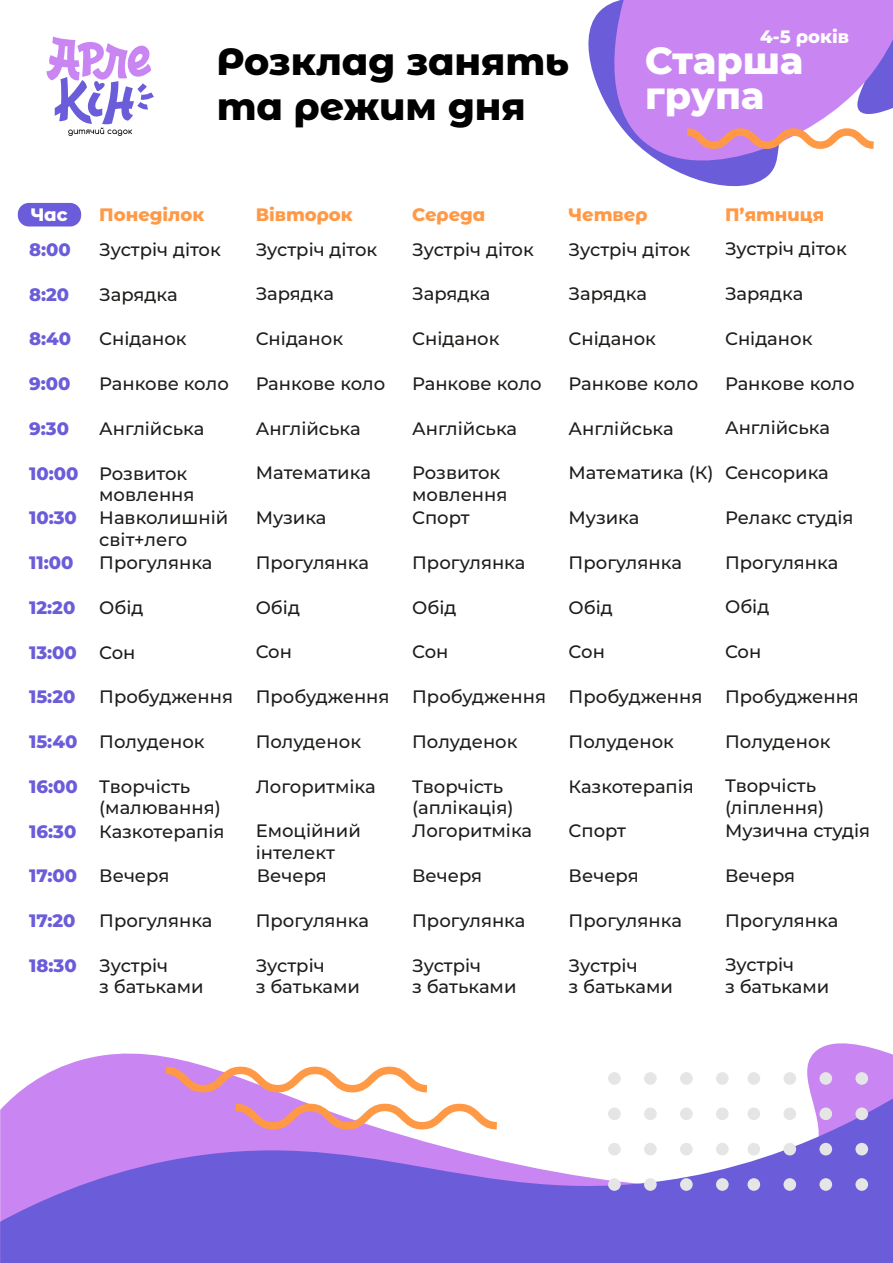
<style>
.page{position:relative;width:893px;height:1263px;background:#fff}
.page>*{position:absolute;margin:0;border:0;box-sizing:border-box;transform-origin:0 0}
.t1{font:800 38.1px/45.8px "Montserrat Alternates";color:#000}
.t2{font:800 37.8px/34.5px "Montserrat";color:#fff}
.t3{font:500 18px/22.4px "Montserrat";color:#1d1d1b}
.t4{font:800 18px "Montserrat Alternates";color:#6b5cda}
.t5{font:800 18px "Montserrat Alternates";color:#ff9946}
.t6{font:800 18px "Montserrat Alternates";color:#fff}
</style>
<div class="page">
<svg style="left:588px;top:16px;width:8px;height:66px"></svg>
<svg style="left:596px;top:0;width:297px;height:187px;fill:#c986f2"></svg>
<svg style="left:12px;top:1043px;width:881px;height:55px"></svg>
<svg style="left:0;top:1098px;width:893px;height:165px;fill:#6b5cda"></svg>
<svg style="left:46px;top:37px;width:108px;height:99px"></svg>
<svg style="left:158px;top:1063px;width:346px;height:70px"></svg>
<svg style="left:680px;top:125px;width:201px;height:28px"></svg>
<div style="left:608px;top:1072px;width:13px;height:13px;background:#e5e5e5;border-radius:50%"></div>
<div style="left:608px;top:1107px;width:13px;height:13px;background:#e5e5e5;border-radius:50%"></div>
<div style="left:608px;top:1143px;width:13px;height:12px;background:#e5e5e5;border-radius:50%"></div>
<div style="left:608px;top:1178px;width:13px;height:13px;background:#e5e5e5;border-radius:50%"></div>
<div style="left:644px;top:1072px;width:13px;height:13px;background:#e5e5e5;border-radius:50%"></div>
<div style="left:644px;top:1107px;width:13px;height:13px;background:#e5e5e5;border-radius:50%"></div>
<div style="left:644px;top:1143px;width:13px;height:12px;background:#e5e5e5;border-radius:50%"></div>
<div style="left:644px;top:1178px;width:13px;height:13px;background:#e5e5e5;border-radius:50%"></div>
<div style="left:680px;top:1072px;width:13px;height:13px;background:#e5e5e5;border-radius:50%"></div>
<div style="left:680px;top:1107px;width:13px;height:13px;background:#e5e5e5;border-radius:50%"></div>
<div style="left:680px;top:1143px;width:13px;height:12px;background:#e5e5e5;border-radius:50%"></div>
<div style="left:680px;top:1178px;width:13px;height:13px;background:#e5e5e5;border-radius:50%"></div>
<div style="left:716px;top:1072px;width:13px;height:13px;background:#e5e5e5;border-radius:50%"></div>
<div style="left:716px;top:1107px;width:13px;height:13px;background:#e5e5e5;border-radius:50%"></div>
<div style="left:716px;top:1143px;width:13px;height:12px;background:#e5e5e5;border-radius:50%"></div>
<div style="left:716px;top:1178px;width:13px;height:13px;background:#e5e5e5;border-radius:50%"></div>
<div style="left:747px;top:1072px;width:13px;height:13px;background:#e5e5e5;border-radius:50%"></div>
<div style="left:747px;top:1107px;width:13px;height:13px;background:#e5e5e5;border-radius:50%"></div>
<div style="left:747px;top:1143px;width:13px;height:12px;background:#e5e5e5;border-radius:50%"></div>
<div style="left:747px;top:1178px;width:13px;height:13px;background:#e5e5e5;border-radius:50%"></div>
<div style="left:783px;top:1072px;width:13px;height:13px;background:#e5e5e5;border-radius:50%"></div>
<div style="left:783px;top:1107px;width:13px;height:13px;background:#e5e5e5;border-radius:50%"></div>
<div style="left:783px;top:1143px;width:13px;height:12px;background:#e5e5e5;border-radius:50%"></div>
<div style="left:783px;top:1178px;width:13px;height:13px;background:#e5e5e5;border-radius:50%"></div>
<div style="left:819px;top:1072px;width:13px;height:13px;background:#e5e5e5;border-radius:50%"></div>
<div style="left:819px;top:1107px;width:13px;height:13px;background:#e5e5e5;border-radius:50%"></div>
<div style="left:819px;top:1143px;width:13px;height:12px;background:#e5e5e5;border-radius:50%"></div>
<div style="left:819px;top:1178px;width:13px;height:13px;background:#e5e5e5;border-radius:50%"></div>
<div style="left:855px;top:1072px;width:13px;height:13px;background:#e5e5e5;border-radius:50%"></div>
<div style="left:855px;top:1107px;width:13px;height:13px;background:#e5e5e5;border-radius:50%"></div>
<div style="left:855px;top:1143px;width:13px;height:12px;background:#e5e5e5;border-radius:50%"></div>
<div style="left:855px;top:1178px;width:13px;height:13px;background:#e5e5e5;border-radius:50%"></div>
<div style="left:18px;top:203px;width:63px;height:23px;background:#6b5cda;border-radius:11px"></div>
<p class="t6" style="left:760px;top:23px;width:90px">4-5 років</p>
<h1 class="t1" style="left:217px;top:36px;width:354px">Розклад занять та режим дня</h1>
<h2 class="t2" style="left:645px;top:42px;width:160px">Старша група</h2>
<p class="t6" style="left:31px;top:201px;width:39px">Час</p>
<p class="t5" style="left:99px;top:201px;width:107px">Понеділок</p>
<p class="t5" style="left:256px;top:201px;width:99px">Вівторок</p>
<p class="t5" style="left:412px;top:201px;width:75px">Середа</p>
<p class="t5" style="left:569px;top:201px;width:80px">Четвер</p>
<p class="t5" style="left:725px;top:201px;width:101px">П’ятниця</p>
<p class="t3" style="left:99px;top:237px;width:123px">Зустріч діток</p>
<p class="t3" style="left:99px;top:282px;width:80px">Зарядка</p>
<p class="t3" style="left:99px;top:327px;width:89px">Сніданок</p>
<p class="t3" style="left:99px;top:372px;width:131px">Ранкове коло</p>
<p class="t3" style="left:99px;top:416px;width:107px">Англійська</p>
<p class="t3" style="left:99px;top:461px;width:131px">Розвиток мовлення<br>Навколишній світ+лего<br>Прогулянка</p>
<p class="t3" style="left:99px;top:595px;width:46px">Обід</p>
<p class="t3" style="left:99px;top:640px;width:38px">Сон</p>
<p class="t3" style="left:99px;top:685px;width:135px">Пробудження</p>
<p class="t3" style="left:99px;top:730px;width:107px">Полуденок</p>
<p class="t3" style="left:99px;top:774px;width:127px">Творчість (малювання)<br>Казкотерапія</p>
<p class="t3" style="left:99px;top:864px;width:72px">Вечеря</p>
<p class="t3" style="left:99px;top:909px;width:115px">Прогулянка</p>
<p class="t3" style="left:99px;top:954px;width:106px;line-height:21.6px">Зустріч<br>з батьками</p>
<p class="t3" style="left:725px;top:237px;width:123px">Зустріч діток</p>
<p class="t3" style="left:725px;top:282px;width:80px">Зарядка</p>
<p class="t3" style="left:725px;top:327px;width:89px">Сніданок</p>
<p class="t3" style="left:725px;top:371px;width:131px">Ранкове коло</p>
<p class="t3" style="left:725px;top:416px;width:107px">Англійська</p>
<p class="t3" style="left:725px;top:461px;width:105px">Сенсорика</p>
<p class="t3" style="left:725px;top:506px;width:130px">Релакс студія</p>
<p class="t3" style="left:725px;top:550px;width:115px">Прогулянка</p>
<p class="t3" style="left:725px;top:595px;width:46px">Обід</p>
<p class="t3" style="left:725px;top:640px;width:38px">Сон</p>
<p class="t3" style="left:725px;top:685px;width:135px">Пробудження</p>
<p class="t3" style="left:725px;top:729px;width:107px">Полуденок</p>
<p class="t3" style="left:725px;top:774px;width:147px">Творчість (ліплення)<br>Музична студія</p>
<p class="t3" style="left:725px;top:864px;width:72px">Вечеря</p>
<p class="t3" style="left:725px;top:908px;width:115px">Прогулянка</p>
<p class="t3" style="left:725px;top:953px;width:106px;line-height:21.6px">Зустріч<br>з батьками</p>
<p class="t3" style="left:569px;top:237px;width:123px">Зустріч діток</p>
<p class="t3" style="left:569px;top:282px;width:80px">Зарядка</p>
<p class="t3" style="left:569px;top:327px;width:89px">Сніданок</p>
<p class="t3" style="left:569px;top:371px;width:131px">Ранкове коло</p>
<p class="t3" style="left:569px;top:416px;width:107px">Англійська</p>
<p class="t3" style="left:569px;top:461px;width:147px">Математика (К)</p>
<p class="t3" style="left:569px;top:506px;width:72px">Музика</p>
<p class="t3" style="left:569px;top:550px;width:115px">Прогулянка</p>
<p class="t3" style="left:569px;top:595px;width:46px">Обід</p>
<p class="t3" style="left:569px;top:640px;width:38px">Сон</p>
<p class="t3" style="left:569px;top:685px;width:135px">Пробудження</p>
<p class="t3" style="left:569px;top:729px;width:107px">Полуденок</p>
<p class="t3" style="left:569px;top:774px;width:127px">Казкотерапія</p>
<p class="t3" style="left:569px;top:819px;width:59px">Спорт</p>
<p class="t3" style="left:569px;top:864px;width:72px">Вечеря</p>
<p class="t3" style="left:569px;top:908px;width:115px">Прогулянка</p>
<p class="t3" style="left:569px;top:954px;width:106px;line-height:21.6px">Зустріч<br>з батьками</p>
<p class="t3" style="left:412px;top:237px;width:123px">Зустріч діток</p>
<p class="t3" style="left:412px;top:282px;width:80px">Зарядка</p>
<p class="t3" style="left:412px;top:327px;width:89px">Сніданок</p>
<p class="t3" style="left:412px;top:372px;width:131px">Ранкове коло</p>
<p class="t3" style="left:412px;top:416px;width:107px">Англійська</p>
<p class="t3" style="left:412px;top:461px;width:97px">Розвиток мовлення<br>Спорт</p>
<p class="t3" style="left:412px;top:551px;width:115px">Прогулянка</p>
<p class="t3" style="left:412px;top:595px;width:46px">Обід</p>
<p class="t3" style="left:412px;top:640px;width:38px">Сон</p>
<p class="t3" style="left:412px;top:685px;width:135px">Пробудження</p>
<p class="t3" style="left:412px;top:730px;width:107px">Полуденок</p>
<p class="t3" style="left:412px;top:774px;width:122px">Творчість (аплікація)<br>Логоритміка</p>
<p class="t3" style="left:412px;top:864px;width:72px">Вечеря</p>
<p class="t3" style="left:412px;top:909px;width:115px">Прогулянка</p>
<p class="t3" style="left:412px;top:954px;width:106px;line-height:21.6px">Зустріч<br>з батьками</p>
<p class="t3" style="left:256px;top:237px;width:123px">Зустріч діток</p>
<p class="t3" style="left:256px;top:282px;width:80px">Зарядка</p>
<p class="t3" style="left:256px;top:327px;width:89px">Сніданок</p>
<p class="t3" style="left:256px;top:372px;width:131px">Ранкове коло</p>
<p class="t3" style="left:256px;top:416px;width:107px">Англійська</p>
<p class="t3" style="left:256px;top:461px;width:117px">Математика</p>
<p class="t3" style="left:256px;top:506px;width:72px">Музика</p>
<p class="t3" style="left:256px;top:551px;width:115px">Прогулянка</p>
<p class="t3" style="left:256px;top:595px;width:46px">Обід</p>
<p class="t3" style="left:256px;top:640px;width:38px">Сон</p>
<p class="t3" style="left:256px;top:685px;width:135px">Пробудження</p>
<p class="t3" style="left:256px;top:730px;width:107px">Полуденок</p>
<p class="t3" style="left:256px;top:774px;width:122px">Логоритміка</p>
<p class="t3" style="left:256px;top:819px;width:107px;line-height:21.6px">Емоційний інтелект</p>
<p class="t4" style="left:29px;top:236px;width:43px">8:00</p>
<p class="t4" style="left:29px;top:281px;width:42px">8:20</p>
<p class="t4" style="left:29px;top:326px;width:44px">8:40</p>
<p class="t4" style="left:29px;top:370px;width:43px">9:00</p>
<p class="t4" style="left:29px;top:415px;width:41px">9:30</p>
<p class="t4" style="left:29px;top:460px;width:51px">10:00</p>
<p class="t4" style="left:29px;top:505px;width:49px">10:30</p>
<p class="t4" style="left:29px;top:549px;width:46px">11:00</p>
<p class="t4" style="left:29px;top:594px;width:48px">12:20</p>
<p class="t4" style="left:29px;top:639px;width:49px">13:00</p>
<p class="t4" style="left:29px;top:684px;width:48px">15:20</p>
<p class="t4" style="left:29px;top:728px;width:50px">15:40</p>
<p class="t4" style="left:29px;top:773px;width:50px">16:00</p>
<p class="t4" style="left:29px;top:818px;width:49px">16:30</p>
<p class="t4" style="left:29px;top:863px;width:50px">17:00</p>
<p class="t4" style="left:29px;top:907px;width:48px">17:20</p>
<p class="t4" style="left:29px;top:952px;width:49px">18:30</p>
<p class="t3" style="left:257px;top:864px;width:72px">Вечеря</p>
<p class="t3" style="left:256px;top:909px;width:115px">Прогулянка</p>
<p class="t3" style="left:256px;top:954px;width:106px;line-height:21.6px">Зустріч<br>з батьками</p>
</div>
